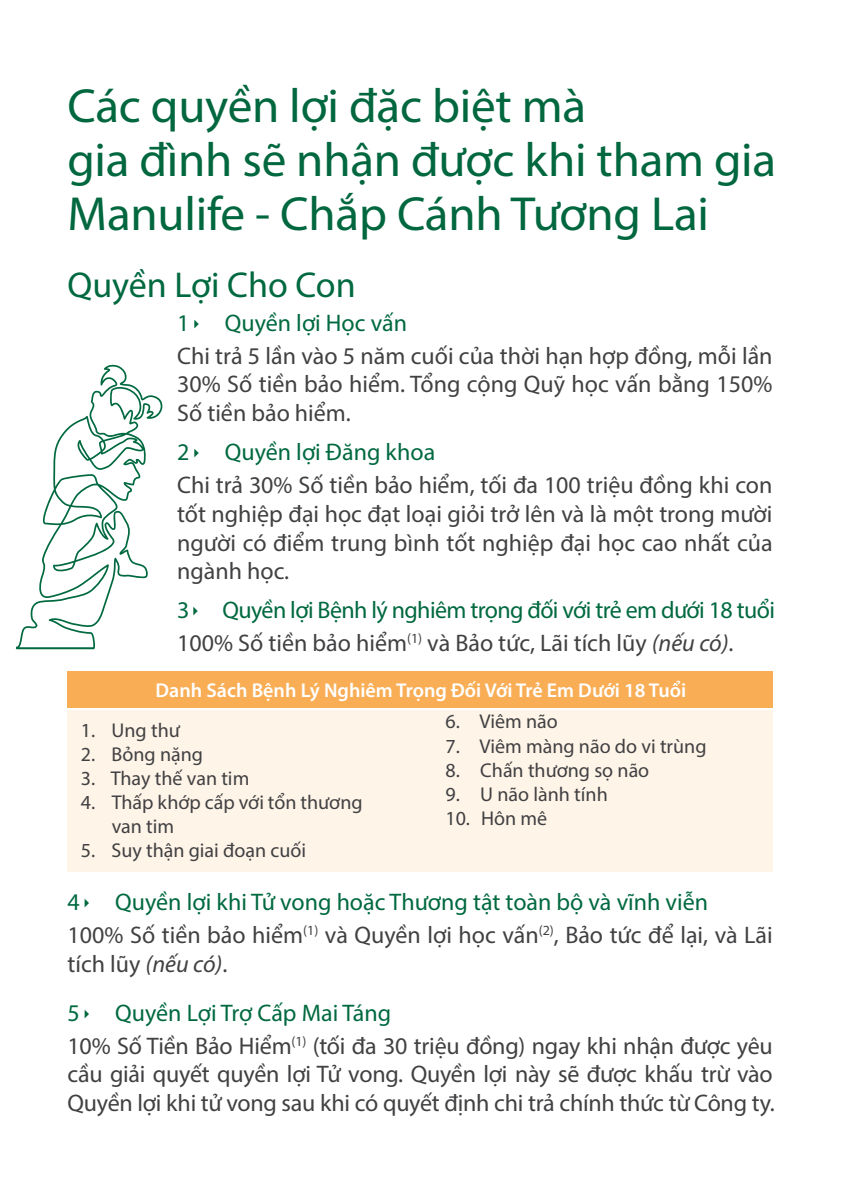
<style>
.page{position:relative;width:861px;height:1193px;background:#fff}
.page>*{position:absolute;margin:0;border:0;box-sizing:border-box;transform-origin:0 0}
.t1{font:48px/53.6px "Myriad Pro";letter-spacing:-.005em;color:#00673e}
.t2{font:36px "Myriad Pro";color:#006940}
.t3{font:24px/28.8px "Myriad Pro";color:#414042}
.t4{font:24px/32.8px "Myriad Pro";letter-spacing:-.025em;color:#006940}
.t5{font:24px "Myriad Pro";color:#006940}
.t6{font:20px/24px "Myriad Pro";color:#414042}
.t7{font:600 20px "Myriad Pro";color:#fff}
.s1{color:#414042}
.s2{font-style:italic;color:#414042}
.s3{color:#006940}
.s4{font-style:italic}
</style>
<div class="page">
<div style="left:67px;top:671px;width:705px;height:36px;background:#f9ae56"></div>
<div style="left:67px;top:710px;width:705px;height:161px;background:#fef4e8"></div>
<svg style="left:16px;top:364px;width:147px;height:285px"></svg>
<h1 class="t1" style="left:67px;top:79px;width:709px">Các quyền lợi đặc biệt mà<br>gia đình sẽ nhận được khi tham gia<br>Manulife - Chắp Cánh Tương Lai</h1>
<h2 class="t2" style="left:67px;top:262px;width:289px">Quyền Lợi Cho Con</h2>
<p class="t5" style="left:177px;top:308px;width:14px">1</p>
<p class="t5" style="left:225px;top:308px;width:183px">Quyền lợi Học vấn</p>
<p class="t3" style="left:177px;top:341px;width:596px;text-align:justify">Chi trả 5 lần vào 5 năm cuối của thời hạn hợp đồng, mỗi lần 30% Số tiền bảo hiểm. Tổng cộng Quỹ học vấn bằng 150% Số tiền bảo hiểm.</p>
<p class="t5" style="left:177px;top:437px;width:14px">2</p>
<p class="t5" style="left:225px;top:437px;width:212px">Quyền lợi Đăng khoa</p>
<p class="t3" style="left:177px;top:470px;width:596px;text-align:justify">Chi trả 30% Số tiền bảo hiểm, tối đa 100 triệu đồng khi con tốt nghiệp đại học đạt loại giỏi trở lên và là một trong mười người có điểm trung bình tốt nghiệp đại học cao nhất của ngành học.</p>
<p class="t5" style="left:177px;top:595px;width:14px">3</p>
<p class="t4" style="left:177px;top:593px;width:599px;text-indent:45px">Quyền lợi Bệnh lý nghiêm trọng đối với trẻ em dưới 18 tuổi<br><span class="s1">100% Số tiền bảo hiểm</span><sup>(1)</sup> <span class="s1">và Bảo tức, Lãi tích lũy</span> <span class="s2">(nếu có)</span><span class="s1">.</span></p>
<p class="t7" style="left:155px;top:677px;width:532px">Danh Sách Bệnh Lý Nghiêm Trọng Đối Với Trẻ Em Dưới 18 Tuổi</p>
<p class="t6" style="left:445px;top:709px;width:114px">6. Viêm não</p>
<p class="t6" style="left:445px;top:733px;width:262px">7. Viêm màng não do vi trùng</p>
<p class="t6" style="left:445px;top:757px;width:205px">8. Chấn thương sọ não</p>
<p class="t6" style="left:445px;top:781px;width:164px">9. U não lành tính</p>
<p class="t6" style="left:445px;top:805px;width:103px">10. Hôn mê</p>
<p class="t6" style="left:81px;top:717px;width:100px">1. Ung thư</p>
<p class="t6" style="left:81px;top:741px;width:124px">2. Bỏng nặng</p>
<p class="t6" style="left:81px;top:765px;width:170px">3. Thay thế van tim<br>4.</p>
<p class="t6" style="left:81px;top:837px;width:227px">5. Suy thận giai đoạn cuối</p>
<p class="t6" style="left:112px;top:790px;width:252px">Thấp khớp cấp với tổn thương van tim</p>
<p class="t3" style="left:67px;top:885px;width:706px;line-height:32.8px;text-indent:48px"><span class="s3">Quyền lợi khi Tử vong hoặc Thương tật toàn bộ và vĩnh viễn<br></span>100% Số tiền bảo hiểm<sup>(1)</sup> và Quyền lợi học vấn<sup>(2)</sup>, Bảo tức để lại, và Lãi</p>
<p class="t3" style="left:67px;top:939px;width:161px;line-height:48.8px">tích lũy <span class="s4">(nếu có)</span>.<br><span class="s3">5</span></p>
<p class="t5" style="left:67px;top:887px;width:14px">4</p>
<p class="t3" style="left:67px;top:995px;width:706px;line-height:32.8px;text-indent:48px"><span class="s3">Quyền Lợi Trợ Cấp Mai Táng<br></span>10% Số Tiền Bảo Hiểm<sup>(1)</sup> (tối đa 30 triệu đồng) ngay khi nhận được yêu</p>
<p class="t3" style="left:67px;top:1059px;width:708px">cầu giải quyết quyền lợi Tử vong. Quyền lợi này sẽ được khấu trừ vào<br>Quyền lợi khi tử vong sau khi có quyết định chi trả chính thức từ Công ty.</p>
</div>
